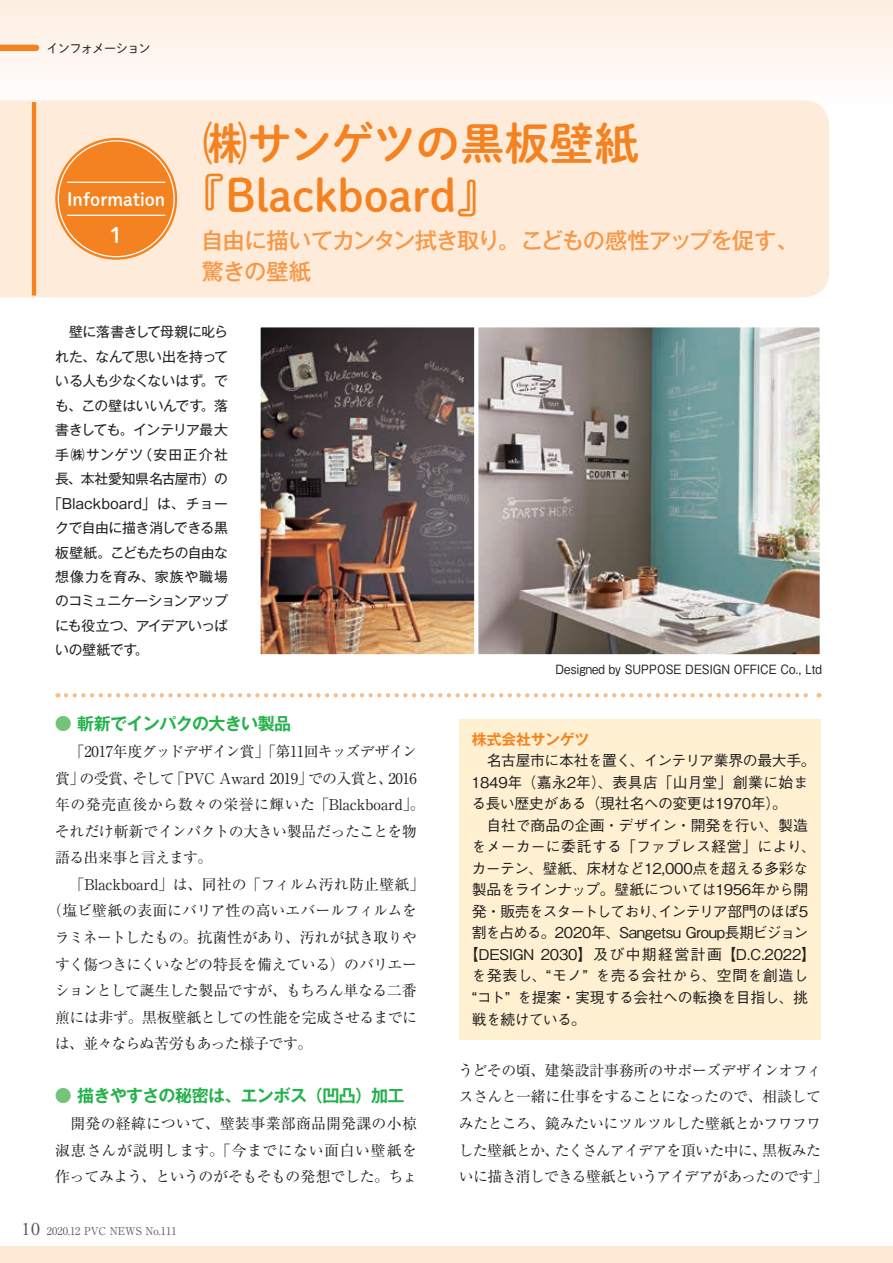
<style>
.page{position:relative;width:893px;height:1263px;background:#fff}
.page>*{position:absolute;margin:0;border:0;box-sizing:border-box;transform-origin:0 0}
.t1{font:44.7px/52.1px "Shuei M Go Std B";color:#f58220}
.t2{font:500 22.35px/30.9px "Gothic MB101 Pr 6";letter-spacing:-.045em;color:#f79848}
.t3{font:21.3px "Shuei M Go Std B";color:#fff}
.t4{font:18.15px "Shuei M Go Std B";color:#fff}
.t5{font:700 16.95px "Gothic MB101 Pr 6 De";letter-spacing:-.035em;color:#23b24b}
.t6{font:14.85px/26.5px "Ryumin Pr 6";letter-spacing:-.025em;color:#231f20;text-align:justify}
.t7{font:500 14.85px "Gothic BBB Pr 6";letter-spacing:-.025em;color:#231f20}
.t8{font:500 14.85px "Gothic BBB Pr 6";letter-spacing:.01em;color:#231f20}
.t9{font:14.85px "Ryumin Pr 6";letter-spacing:.02em;color:#231f20}
.t10{font:14.85px "Ryumin Pr 6";color:#231f20}
.t11{font:500 14.85px "Gothic BBB Pr 6";letter-spacing:-.065em;color:#231f20}
.t12{font:500 14.85px "Gothic BBB Pr 6";letter-spacing:.03em;color:#231f20}
.t13{font:14.85px "Ryumin Pr 6";letter-spacing:-.05em;color:#231f20}
.t14{font:700 14.85px "Gothic MB101 Pr 6 De";letter-spacing:-.015em;color:#f58220}
.t15{font:500 14.85px "Gothic BBB Pr 6";letter-spacing:-.045em;color:#231f20}
.t16{font:13.8px "Gothic MB101 Pro";letter-spacing:-.015em;color:#231f20}
.t17{font:13.8px "Gothic MB101 Pro";letter-spacing:-.035em;color:#231f20}
.t18{font:13.8px "Gothic MB101 Pro";letter-spacing:-.04em;color:#231f20}
.t19{font:13.8px "Gothic MB101 Pro";letter-spacing:-.055em;color:#231f20}
.t20{font:13.8px "Gothic MB101 Pro";letter-spacing:.085em;color:#231f20}
.t21{font:13.8px "Gothic MB101 Pro";letter-spacing:.06em;color:#231f20}
.t22{font:500 12.75px "Gothic BBB Pr 6";color:#231f20;scale:.9 1}
.t23{font:12.75px "Shuei M Go Std L";letter-spacing:-.1em;color:#231f20}
.t24{font:10.65px "Ryumin Pro";color:#57585a}
.s1{color:#74c379}
.s2{font-family:"Adobe Garamond Pro";font-size:19.2px}
</style>
<div class="page">
<div style="left:0;top:0;width:893px;height:105px;background:linear-gradient(to right,#fef5ed,#fef5ee)"></div>
<div style="left:0;top:1246px;width:893px;height:17px;background:#fee9d5"></div>
<div style="left:0;top:45px;width:36px;height:6px;background:#f58220"></div>
<div style="left:0;top:100px;width:829px;height:197px;background:#feebd9"></div>
<div style="left:55px;top:138px;width:122px;height:122px;background:#f58220;border-radius:50%"></div>
<hr style="left:67px;top:182px;width:98px;height:1px;background:#fff">
<hr style="left:67px;top:215px;width:98px;height:1px;background:#fff">
<hr style="left:32px;top:102px;width:4px;height:194px;background:#f58220">
<svg style="left:66px;top:693px;width:754px;height:4px"></svg>
<img style="left:479px;top:328px;width:340px;height:325px">
<div style="left:476px;top:325px;width:346px;height:331px;border:2px solid #fff"></div>
<img style="left:262px;top:328px;width:211px;height:325px">
<div style="left:259px;top:325px;width:217px;height:331px;border:2px solid #fff"></div>
<div style="left:459px;top:719px;width:362px;height:320px;background:#fef0d0"></div>
<p class="t23" style="left:46px;top:39px;width:106px">インフォメーション</p>
<p class="t4" style="left:67px;top:185px;width:100px">Information</p>
<h3 class="t3" style="left:110px;top:219px;width:14px">1</h3>
<h1 class="t1" style="left:180px;top:115px;width:460px;text-indent:22px">㈱サンゲツの黒板壁紙『Blackboard』</h1>
<h2 class="t2" style="left:201px;top:224px;width:599px">自由に描いてカンタン拭き取り。こどもの感性アップを促す、驚きの壁紙</h2>
<p class="t16" style="left:55px;top:321px;width:174px">　壁に落書きして母親に叱ら</p>
<p class="t16" style="left:55px;top:345px;width:174px">れた、なんて思い出を持って</p>
<p class="t16" style="left:55px;top:370px;width:174px">いる人も少なくないはず。で</p>
<p class="t16" style="left:55px;top:394px;width:174px">も、この壁はいいんです。落</p>
<p class="t18" style="left:55px;top:419px;width:174px">書きしても。インテリア最大</p>
<p class="t20" style="left:55px;top:443px;width:174px">手㈱サンゲツ（安田正介社</p>
<p class="t16" style="left:55px;top:467px;width:174px">長、本社愛知県名古屋市）の</p>
<p class="t16" style="left:48px;top:492px;width:181px">「Blackboard」は、チョー</p>
<p class="t16" style="left:55px;top:516px;width:174px">クで自由に描き消しできる黒</p>
<p class="t19" style="left:55px;top:541px;width:174px">板壁紙。こどもたちの自由な</p>
<p class="t21" style="left:55px;top:565px;width:174px">想像力を育み、家族や職場</p>
<p class="t17" style="left:55px;top:590px;width:174px">のコミュニケーションアップ</p>
<p class="t17" style="left:55px;top:614px;width:174px">にも役立つ、アイデアいっぱ</p>
<p class="t16" style="left:55px;top:639px;width:95px">いの壁紙です。</p>
<p class="t5" style="left:55px;top:710px;width:238px"><span class="s1">●</span> 斬新でインパクの大きい製品</p>
<p class="t6" style="left:55px;top:737px;width:363px">　「2017年度グッドデザイン賞」「第11回キッズデザイン</p>
<p class="t6" style="left:55px;top:764px;width:363px">賞」の受賞、そして「PVC Award 2019」での入賞と、2016</p>
<p class="t9" style="left:55px;top:793px;width:371px">年の発売直後から数々の栄誉に輝いた「Blackboard」。</p>
<p class="t6" style="left:55px;top:817px;width:363px">それだけ斬新でインパクトの大きい製品だったことを物</p>
<p class="t13" style="left:55px;top:846px;width:159px">語る出来事と言えます。</p>
<p class="t6" style="left:55px;top:870px;width:371px">　「Blackboard」は、同社の「フィルム汚れ防止壁紙」</p>
<p class="t10" style="left:47px;top:899px;width:371px">（塩ビ壁紙の表面にバリア性の高いエバールフィルムを</p>
<p class="t6" style="left:55px;top:923px;width:364px">ラミネートしたもの。抗菌性があり、汚れが拭き取りや</p>
<p class="t6" style="left:55px;top:950px;width:363px">すく傷つきにくいなどの特長を備えている）のバリエー</p>
<p class="t6" style="left:55px;top:976px;width:363px">ションとして誕生した製品ですが、もちろん単なる二番</p>
<p class="t6" style="left:55px;top:1003px;width:363px">煎には非ず。黒板壁紙としての性能を完成させるまでに</p>
<p class="t6" style="left:55px;top:1030px;width:259px">は、並々ならぬ苦労もあった様子です。</p>
<p class="t5" style="left:55px;top:1082px;width:351px"><span class="s1">●</span> 描きやすさの秘密は、エンボス（凹凸）加工</p>
<p class="t6" style="left:55px;top:1109px;width:364px">　開発の経緯について、壁装事業部商品開発課の小椋淑恵さんが説明します。「今までにない面白い壁紙を作ってみよう、というのがそもそもの発想でした。ちょ</p>
<p class="t24" style="left:21px;top:1223px;width:157px"><span class="s2">10</span> 2020.12 PVC NEWS No.111</p>
<p class="t22" style="left:556px;top:659px;width:297px">Designed by SUPPOSE DESIGN OFFICE Co., Ltd</p>
<p class="t14" style="left:472px;top:727px;width:119px">株式会社サンゲツ</p>
<p class="t7" style="left:472px;top:749px;width:345px">　名古屋市に本社を置く、インテリア業界の最大手。</p>
<p class="t8" style="left:472px;top:770px;width:338px">1849年（嘉永2年）、表具店「山月堂」創業に始ま</p>
<p class="t7" style="left:472px;top:792px;width:317px">る長い歴史がある（現社名への変更は1970年）。</p>
<p class="t7" style="left:472px;top:813px;width:337px">　自社で商品の企画・デザイン・開発を行い、製造</p>
<p class="t8" style="left:471px;top:835px;width:346px">をメーカーに委託する「ファブレス経営」により、</p>
<p class="t7" style="left:472px;top:856px;width:338px">カーテン、壁紙、床材など12,000点を超える多彩な</p>
<p class="t7" style="left:472px;top:878px;width:338px">製品をラインナップ。壁紙については1956年から開</p>
<p class="t11" style="left:472px;top:899px;width:338px">発・販売をスタートしており、インテリア部門のほぼ5</p>
<p class="t7" style="left:472px;top:921px;width:338px">割を占める。2020年、Sangetsu Group長期ビジョン</p>
<p class="t7" style="left:464px;top:942px;width:353px">【DESIGN 2030】及び中期経営計画【D.C.2022】</p>
<p class="t12" style="left:471px;top:964px;width:338px">を発表し、“モノ” を売る会社から、空間を創造し</p>
<p class="t7" style="left:472px;top:985px;width:338px">“コト” を提案・実現する会社への転換を目指し、挑</p>
<p class="t15" style="left:472px;top:1007px;width:116px">戦を続けている。</p>
<p class="t6" style="left:459px;top:1056px;width:371px;text-align:left">うどその頃、建築設計事務所のサポーズデザインオフィスさんと一緒に仕事をすることになったので、相談してみたところ、鏡みたいにツルツルした壁紙とかフワフワした壁紙とか、たくさんアイデアを頂いた中に、黒板みたいに描き消しできる壁紙というアイデアがあったのです」</p>
</div>
